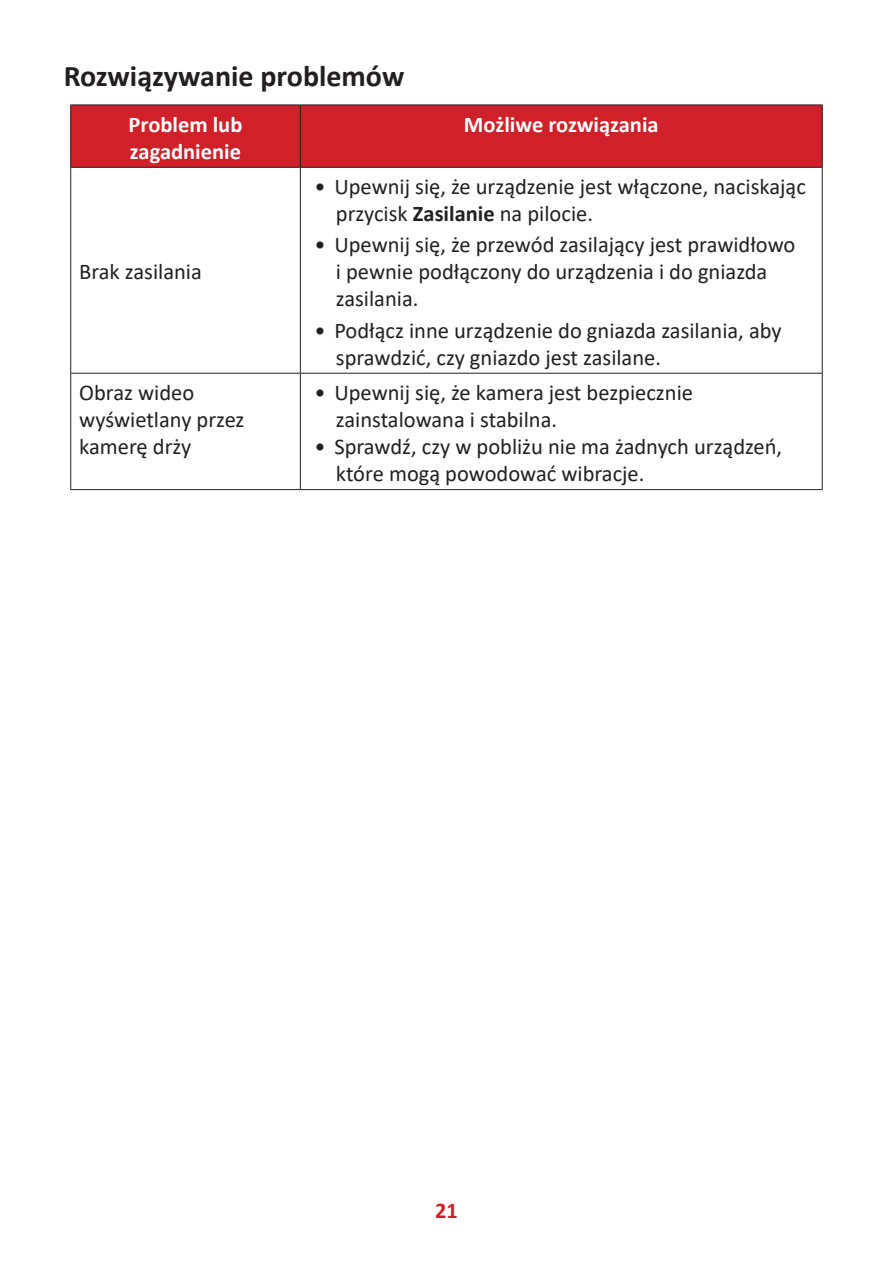
<style>
.page{position:relative;width:893px;height:1263px;background:#fff}
.page>*{position:absolute;margin:0;border:0;box-sizing:border-box;transform-origin:0 0}
.t1{font:700 30px "Calibri";color:#231f20}
.t2{font:22.5px/27px "Calibri";color:#231f20}
.t3{font:700 22.5px/27px "Calibri";color:#fff}
.t4{font:700 22.5px "Calibri";color:#d02029}
.s1{font-weight:700}
</style>
<div class="page">
<div style="left:71px;top:106px;width:751px;height:61px;background:#d02029"></div>
<hr style="left:70px;top:105px;width:230px;height:1px;background:#231f20">
<hr style="left:70px;top:105px;width:1px;height:62px;background:#231f20">
<hr style="left:300px;top:105px;width:523px;height:1px;background:#231f20">
<hr style="left:300px;top:105px;width:1px;height:62px;background:#231f20">
<hr style="left:822px;top:105px;width:1px;height:62px;background:#231f20">
<hr style="left:70px;top:167px;width:230px;height:1px;background:#231f20">
<hr style="left:70px;top:168px;width:1px;height:205px;background:#231f20">
<hr style="left:300px;top:167px;width:523px;height:1px;background:#231f20">
<hr style="left:300px;top:168px;width:1px;height:205px;background:#231f20">
<hr style="left:822px;top:168px;width:1px;height:205px;background:#231f20">
<hr style="left:70px;top:373px;width:230px;height:1px;background:#231f20">
<hr style="left:70px;top:374px;width:1px;height:115px;background:#231f20">
<hr style="left:300px;top:373px;width:523px;height:1px;background:#231f20">
<hr style="left:300px;top:374px;width:1px;height:115px;background:#231f20">
<hr style="left:822px;top:374px;width:1px;height:115px;background:#231f20">
<hr style="left:70px;top:489px;width:230px;height:1px;background:#231f20">
<hr style="left:300px;top:489px;width:523px;height:1px;background:#231f20">
<h1 class="t1" style="left:64px;top:55px;width:342px">Rozwiązywanie problemów</h1>
<p class="t3" style="left:129px;top:111px;width:115px">Problem lub zagadnienie</p>
<p class="t3" style="left:464px;top:111px;width:196px">Możliwe rozwiązania</p>
<p class="t2" style="left:79px;top:258px;width:124px">Brak zasilania</p>
<p class="t2" style="left:336px;top:173px;width:471px;text-indent:-21px">• Upewnij się, że urządzenie jest włączone, naciskając przycisk <span class="s1">Zasilanie</span> na pilocie.</p>
<p class="t2" style="left:336px;top:231px;width:461px;text-indent:-21px">• Upewnij się, że przewód zasilający jest prawidłowo i pewnie podłączony do urządzenia i do gniazda zasilania.</p>
<p class="t2" style="left:336px;top:316px;width:447px;text-indent:-21px">• Podłącz inne urządzenie do gniazda zasilania, aby sprawdzić, czy gniazdo jest zasilane.</p>
<p class="t2" style="left:79px;top:379px;width:167px">Obraz wideo wyświetlany przez kamerę drży</p>
<p class="t2" style="left:336px;top:379px;width:359px;text-indent:-21px">• Upewnij się, że kamera jest bezpiecznie zainstalowana i stabilna.</p>
<p class="t2" style="left:336px;top:433px;width:448px;text-indent:-21px">• Sprawdź, czy w pobliżu nie ma żadnych urządzeń, które mogą powodować wibracje.</p>
<p class="t4" style="left:435px;top:1194px;width:24px">21</p>
</div>
